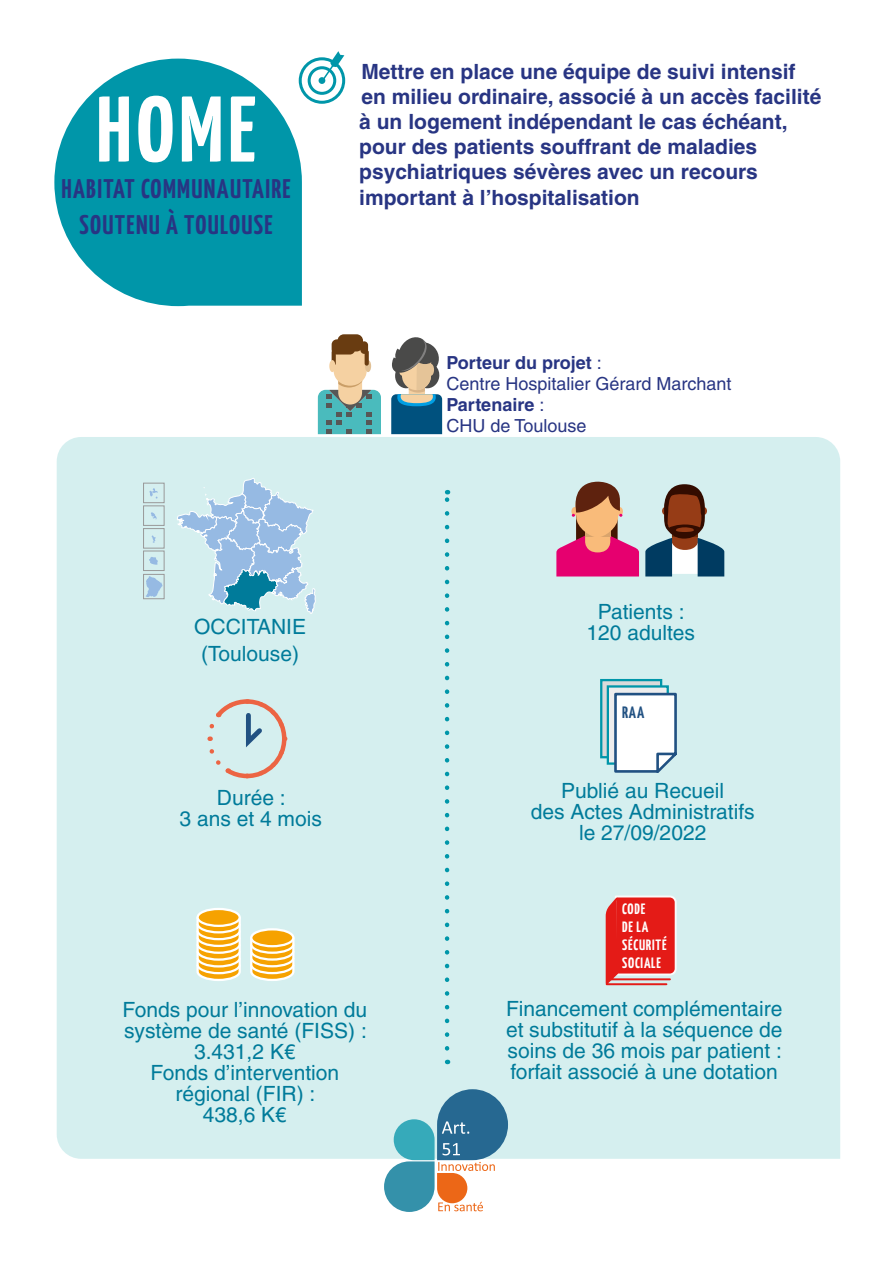
<style>
.page{position:relative;width:893px;height:1263px;background:#fff}
.page>*{position:absolute;margin:0;border:0;box-sizing:border-box;transform-origin:0 0}
.t1{font:700 93px "Yanone Kaffeesatz";color:#fff}
.t2{font:700 27px/36px "Yanone Kaffeesatz";letter-spacing:.05em;color:#283583;text-align:center}
.t3{font:21px/21px "Helvetica";color:#007b9a;text-align:center}
.t4{font:700 21px/25.2px "Helvetica";color:#283583}
.t5{font:18px/21px "Helvetica";color:#283583}
.t6{font:700 16.5px "Yanone Kaffeesatz";color:#215182}
.t7{font:700 15px/18px "Yanone Kaffeesatz";letter-spacing:.05em;color:#fff}
.s1{font-weight:700}
</style>
<div class="page">
<div style="left:57px;top:437px;width:783px;height:722px;background:#d5efef"></div>
<svg style="left:384px;top:1089px;width:124px;height:123px"></svg>
<svg style="left:54px;top:59px;width:248px;height:247px;fill:#0096a9"></svg>
<div style="left:308px;top:66px;width:28px;height:29px;border:3px solid #0096a9;border-radius:50%"></div>
<div style="left:299px;top:57px;width:46px;height:47px;border:3px solid #0096a9;border-radius:50%"></div>
<svg style="left:320px;top:51px;width:24px;height:32px"></svg>
<svg style="left:445px;top:490px;width:4px;height:558px;background:#99d6db"></svg>
<svg style="left:318px;top:339px;width:63px;height:95px"></svg>
<svg style="left:332px;top:350px;width:4px;height:16px"></svg>
<div style="left:329px;top:360px;width:6px;height:12px;background:#f5d1a2;border-radius:50%"></div>
<div style="left:365px;top:360px;width:6px;height:12px;background:#e1c196;border-radius:50%"></div>
<div style="left:332px;top:339px;width:23px;height:15px;background:#693c11;border-radius:5px"></div>
<div style="left:337px;top:334px;width:26px;height:17px;background:#693c11;border-radius:6px"></div>
<div style="left:360px;top:341px;width:8px;height:13px;background:#693c11;border-radius:4px"></div>
<svg style="left:365px;top:350px;width:4px;height:16px"></svg>
<svg style="left:391px;top:337px;width:51px;height:97px"></svg>
<svg style="left:249px;top:935px;width:47px;height:47px"></svg>
<svg style="left:195px;top:915px;width:47px;height:67px"></svg>
<svg style="left:198px;top:909px;width:42px;height:17px"></svg>
<div style="left:196px;top:908px;width:45px;height:19px;border:2px solid #fff;border-radius:50%"></div>
<div style="left:251px;top:929px;width:42px;height:17px;background:#f6a200;border-radius:50%"></div>
<div style="left:250px;top:928px;width:44px;height:19px;border:2px solid #fff;border-radius:50%"></div>
<svg style="left:177px;top:478px;width:139px;height:136px;background:#b1d3e5"></svg>
<svg style="left:143px;top:483px;width:21px;height:116px;background:#c3dbe1"></svg>
<svg style="left:205px;top:697px;width:84px;height:83px;background:#d2d8d6"></svg>
<svg style="left:605px;top:894px;width:73px;height:94px;background:#e24643"></svg>
<svg style="left:599px;top:678px;width:80px;height:96px"></svg>
<svg style="left:556px;top:481px;width:83px;height:95px;background:#cf798e"></svg>
<svg style="left:645px;top:484px;width:79px;height:92px;background:#87898a"></svg>
<h1 class="t1" style="left:96px;top:72px;width:161px">HOME</h1>
<p class="t2" style="left:62px;top:170px;width:231px">HABITAT COMMUNAUTAIRE<br>SOUTENU À TOULOUSE</p>
<p class="t4" style="left:359px;top:58px;width:464px">Mettre en place une équipe de suivi intensif en milieu ordinaire, associé à un accès facilité à un logement indépendant le cas échéant, pour des patients souffrant de maladies psychiatriques sévères avec un recours important à l’hospitalisation</p>
<p class="t5" style="left:446px;top:352px;width:286px"><span class="s1">Porteur du projet</span> :<br>Centre Hospitalier Gérard Marchant<br><span class="s1">Partenaire</span> :<br>CHU de Toulouse</p>
<p class="t3" style="left:194px;top:613px;width:113px;line-height:27px">OCCITANIE (Toulouse)</p>
<p class="t3" style="left:180px;top:787px;width:144px">Durée :<br>3 ans et 4 mois</p>
<p class="t3" style="left:586px;top:601px;width:110px">Patients :<br>120 adultes</p>
<p class="t6" style="left:622px;top:702px;width:24px">RAA</p>
<p class="t3" style="left:531px;top:780px;width:225px">Publié au Recueil<br>des Actes Administratifs le 27/09/2022</p>
<p class="t7" style="left:622px;top:900px;width:46px">CODE<br>DE LA<br>SÉCURITÉ<br>SOCIALE</p>
<p class="t3" style="left:122px;top:999px;width:246px">Fonds pour l’innovation du système de santé (FISS) :<br>3.431,2 K€<br>Fonds d’intervention régional (FIR) :<br>438,6 K€</p>
<p class="t3" style="left:506px;top:998px;width:278px;text-align:justify">Financement complémentaire et substitutif à la séquence de soins de 36 mois par patient : forfait associé à une dotation</p>
</div>
